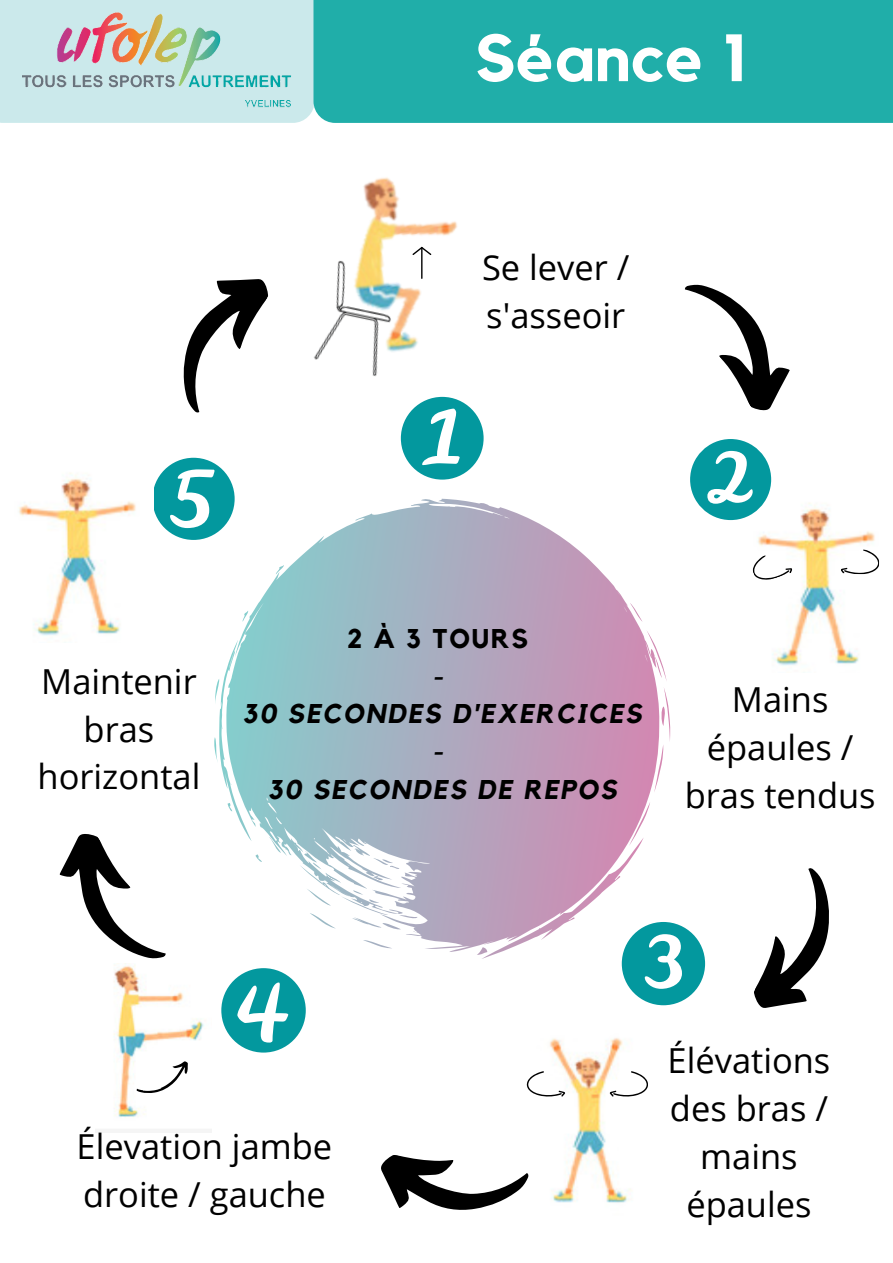
<style>
.page{position:relative;width:893px;height:1263px;background:#fff}
.page>*{position:absolute;margin:0;border:0;box-sizing:border-box;transform-origin:0 0}
.t1{font:700 66px "Kollektif";color:#fff}
.t2{font:34.42px/48px "Open Sans";color:#000;text-align:center}
.t3{font:italic 700 27px/37.7px "Kollektif";letter-spacing:.07em;color:#000;text-align:center}
.t4{font:700 27px "Kollektif";letter-spacing:.07em;color:#000}
</style>
<div class="page">
<div style="left:0;top:0;width:313px;height:123px;background:#cbe9eb"></div>
<img style="left:23px;top:12px;width:268px;height:97px">
<svg style="left:401px;top:397px;width:82px;height:83px"></svg>
<img style="left:542px;top:1038px;width:91px;height:165px">
<svg style="left:622px;top:922px;width:83px;height:83px"></svg>
<svg style="left:221px;top:968px;width:85px;height:84px"></svg>
<svg style="left:154px;top:458px;width:81px;height:82px"></svg>
<svg style="left:684px;top:284px;width:106px;height:127px"></svg>
<svg style="left:183px;top:279px;width:85px;height:134px"></svg>
<svg style="left:59px;top:834px;width:107px;height:130px"></svg>
<svg style="left:381px;top:1155px;width:148px;height:55px"></svg>
<svg style="left:754px;top:868px;width:75px;height:140px"></svg>
<img style="left:314px;top:177px;width:144px;height:194px">
<img style="left:758px;top:503px;width:117px;height:163px">
<svg style="left:690px;top:439px;width:81px;height:81px"></svg>
<img style="left:114px;top:965px;width:90px;height:153px">
<svg style="left:752px;top:549px;width:41px;height:35px"></svg>
<img style="left:19px;top:473px;width:117px;height:163px">
<svg style="left:527px;top:1071px;width:38px;height:25px"></svg>
<svg style="left:214px;top:499px;width:456px;height:460px"></svg>
<svg style="left:840px;top:548px;width:40px;height:27px"></svg>
<svg style="left:610px;top:1071px;width:38px;height:25px"></svg>
<svg style="left:136px;top:1057px;width:58px;height:46px"></svg>
<svg style="left:412px;top:247px;width:19px;height:8px"></svg>
<hr style="left:421px;top:247px;width:1px;height:32px;background:#000">
<div style="left:313px;top:0;width:580px;height:123px;background:#20aea9"></div>
<h1 class="t1" style="left:475px;top:28px;width:273px">Séance 1</h1>
<p class="t2" style="left:482px;top:242px;width:149px;text-align:left">Se lever / s'asseoir</p>
<p class="t2" style="left:38px;top:656px;width:164px">Maintenir bras horizontal</p>
<p class="t4" style="left:347px;top:626px;width:183px">2 À 3 TOURS</p>
<p class="t3" style="left:243px;top:658px;width:401px">-<br>30 SECONDES D'EXERCICES -<br>30 SECONDES DE REPOS</p>
<p class="t2" style="left:684px;top:674px;width:192px">Mains épaules / bras tendus</p>
<p class="t2" style="left:77px;top:1122px;width:257px;text-align:left">Élevation jambe droite / gauche</p>
<p class="t2" style="left:667px;top:1036px;width:164px">Élévations des bras / mains épaules</p>
</div>
